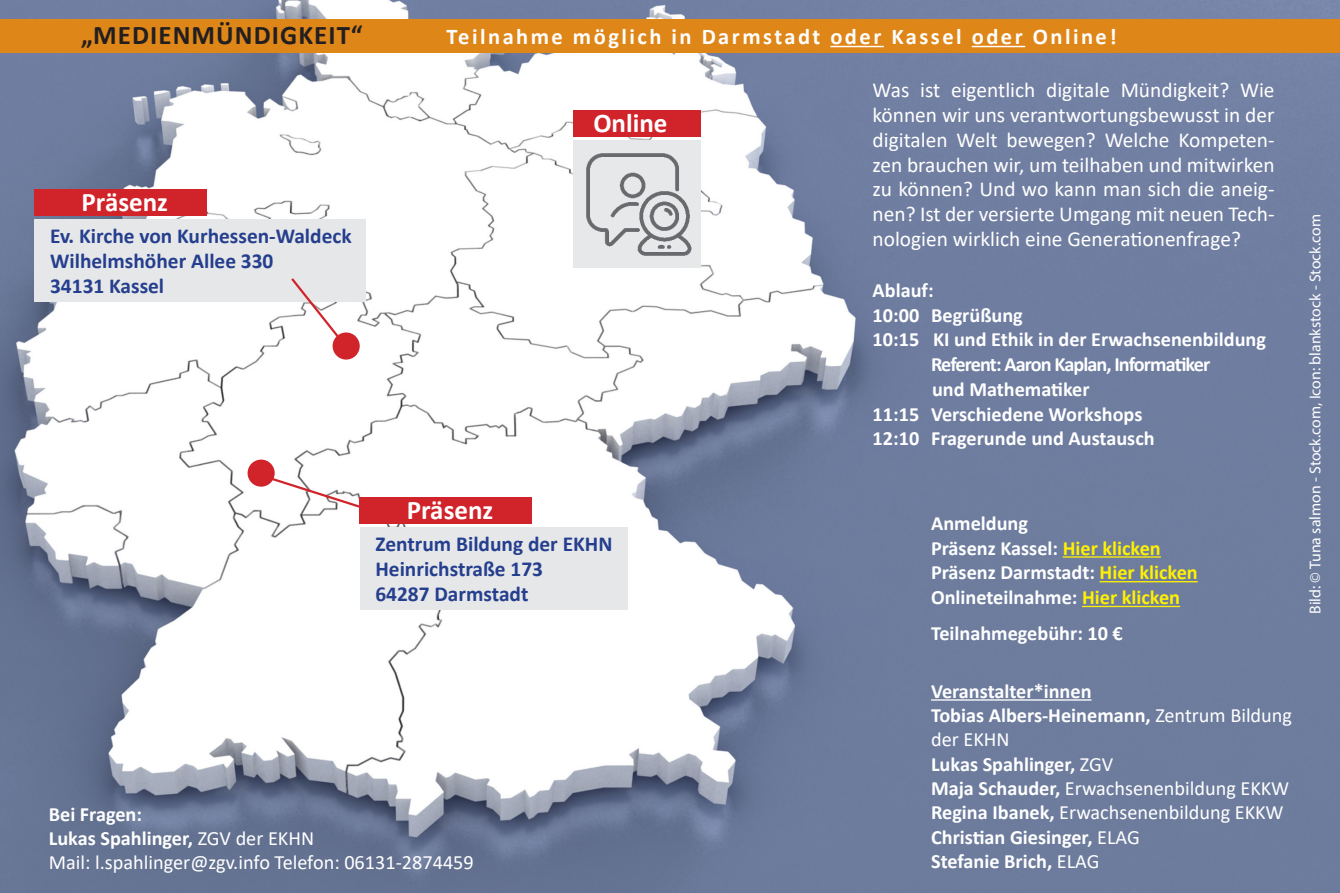
<style>
.page{position:relative;width:1340px;height:893px;background:#fff}
.page>*{position:absolute;margin:0;border:0;box-sizing:border-box;transform-origin:0 0}
.t1{font:700 27px "Calibri";color:#fff}
.t2{font:700 27px "Calibri";letter-spacing:.04em;color:#231f20}
.t3{font:700 22.5px "Calibri";letter-spacing:.11em;color:#fff}
.t4{font:21.38px/24.8px "Calibri";color:#fff;text-align:justify}
.t5{font:700 21.38px "Calibri";color:#253f8e}
.t6{font:700 20.25px/24.3px "Calibri";color:#fff}
.t7{font:20.25px "Calibri";color:#fff}
.t8{font:700 20.25px/24.8px "Calibri";letter-spacing:-.045em;color:#fff}
.t9{font:15.75px "Myriad Pro";color:#fff}
.s1{color:#fff101}
.s2{font-weight:400}
.s3{font-weight:700}
</style>
<div class="page">
<img style="left:0;top:0;width:1339px;height:893px">
<div style="left:360px;top:527px;width:267px;height:83px;background:#e6e7e9"></div>
<div style="left:360px;top:497px;width:172px;height:27px;background:#d1232a"></div>
<div style="left:332px;top:332px;width:28px;height:28px;background:#d1232a;border-radius:50%"></div>
<div style="left:34px;top:219px;width:332px;height:83px;background:#e6e7e9"></div>
<div style="left:34px;top:189px;width:173px;height:26px;background:#d1232a"></div>
<div style="left:247px;top:460px;width:28px;height:27px;background:#d1232a;border-radius:50%"></div>
<svg style="left:254px;top:471px;width:116px;height:41px"></svg>
<svg style="left:289px;top:278px;width:59px;height:71px"></svg>
<img style="left:573px;top:140px;width:128px;height:128px">
<div style="left:573px;top:110px;width:128px;height:26px;background:#d1232a"></div>
<div style="left:0;top:19px;width:1339px;height:33px;background:#df8619"></div>
<hr style="left:830px;top:46px;width:53px;height:1px;background:#fff">
<hr style="left:971px;top:46px;width:54px;height:1px;background:#fff">
<hr style="left:931px;top:699px;width:160px;height:2px;background:#fff">
<hr style="left:1062px;top:556px;width:98px;height:2px;background:#fff101">
<hr style="left:1099px;top:581px;width:98px;height:1px;background:#fff101">
<hr style="left:1082px;top:606px;width:98px;height:1px;background:#fff101">
<p class="t2" style="left:81px;top:16px;width:283px">„MEDIENMÜNDIGKEIT“</p>
<p class="t1" style="left:82px;top:183px;width:88px">Präsenz</p>
<p class="t5" style="left:50px;top:221px;width:303px">Ev. Kirche von Kurhessen-Waldeck</p>
<p class="t5" style="left:50px;top:246px;width:225px">Wilhelmshöher Allee 330</p>
<p class="t5" style="left:50px;top:270px;width:116px">34131 Kassel</p>
<p class="t3" style="left:446px;top:21px;width:671px">Teilnahme möglich in Darmstadt oder Kassel oder Online!</p>
<p class="t4" style="left:872px;top:77px;width:403px">Was ist eigentlich digitale Mündigkeit? Wie können wir uns verantwortungsbewusst in der digitalen Welt bewegen? Welche Kompeten&shy;zen brauchen wir, um teilhaben und mitwirken zu können? Und wo kann man sich die aneig&shy;nen? Ist der versierte Umgang mit neuen Tech&shy;nologien wirklich eine Generationenfrage?</p>
<p class="t1" style="left:593px;top:104px;width:76px">Online</p>
<p class="t6" style="left:872px;top:278px;width:62px">Ablauf:</p>
<p class="t6" style="left:872px;top:302px;width:152px">10:00 Begrüßung</p>
<p class="t6" style="left:872px;top:327px;width:395px">10:15 KI und Ethik in der Erwachsenenbildung</p>
<p class="t8" style="left:931px;top:352px;width:281px">Referent: Aaron Kaplan, Informatiker und Mathematiker</p>
<p class="t6" style="left:872px;top:401px;width:271px">11:15 Verschiedene Workshops</p>
<p class="t6" style="left:872px;top:426px;width:283px">12:10 Fragerunde und Austausch</p>
<p class="t1" style="left:407px;top:491px;width:88px">Präsenz</p>
<p class="t5" style="left:375px;top:529px;width:238px">Zentrum Bildung der EKHN</p>
<p class="t5" style="left:375px;top:554px;width:169px">Heinrichstraße 173</p>
<p class="t5" style="left:375px;top:579px;width:154px">64287 Darmstadt</p>
<p class="t6" style="left:931px;top:511px;width:98px">Anmeldung</p>
<p class="t6" style="left:931px;top:536px;width:231px">Präsenz Kassel: <span class="s1">Hier klicken</span></p>
<p class="t6" style="left:931px;top:560px;width:268px">Präsenz Darmstadt: <span class="s1">Hier klicken</span></p>
<p class="t6" style="left:931px;top:585px;width:250px">Onlineteilnahme: <span class="s1">Hier klicken</span></p>
<p class="t6" style="left:931px;top:621px;width:193px">Teilnahmegebühr: 10 €</p>
<p class="t6" style="left:49px;top:802px;width:95px">Bei Fragen:</p>
<p class="t6" style="left:49px;top:826px;width:267px">Lukas Spahlinger, <span class="s2">ZGV der EKHN</span></p>
<p class="t7" style="left:49px;top:849px;width:426px">Mail: l.spahlinger@zgv.info Telefon: 06131-2874459</p>
<p class="t6" style="left:931px;top:678px;width:162px">Veranstalter*innen</p>
<p class="t6" style="left:931px;top:703px;width:362px">Tobias Albers-Heinemann, <span class="s2">Zentrum Bildung der EKHN</span></p>
<p class="t6" style="left:931px;top:751px;width:184px">Lukas Spahlinger, <span class="s2">ZGV</span></p>
<p class="t7" style="left:931px;top:774px;width:359px"><span class="s3">Maja Schauder,</span> Erwachsenenbildung EKKW</p>
<p class="t7" style="left:931px;top:798px;width:354px"><span class="s3">Regina Ibanek,</span> Erwachsenenbildung EKKW</p>
<p class="t6" style="left:931px;top:824px;width:210px">Christian Giesinger, <span class="s2">ELAG</span></p>
<p class="t6" style="left:931px;top:849px;width:170px">Stefanie Brich, <span class="s2">ELAG</span></p>
<p class="t9" style="left:1305px;top:614px;width:401px;rotate:-90deg">Bild: © Tuna salmon - Stock.com, Icon: blankstock - Stock.com</p>
</div>
